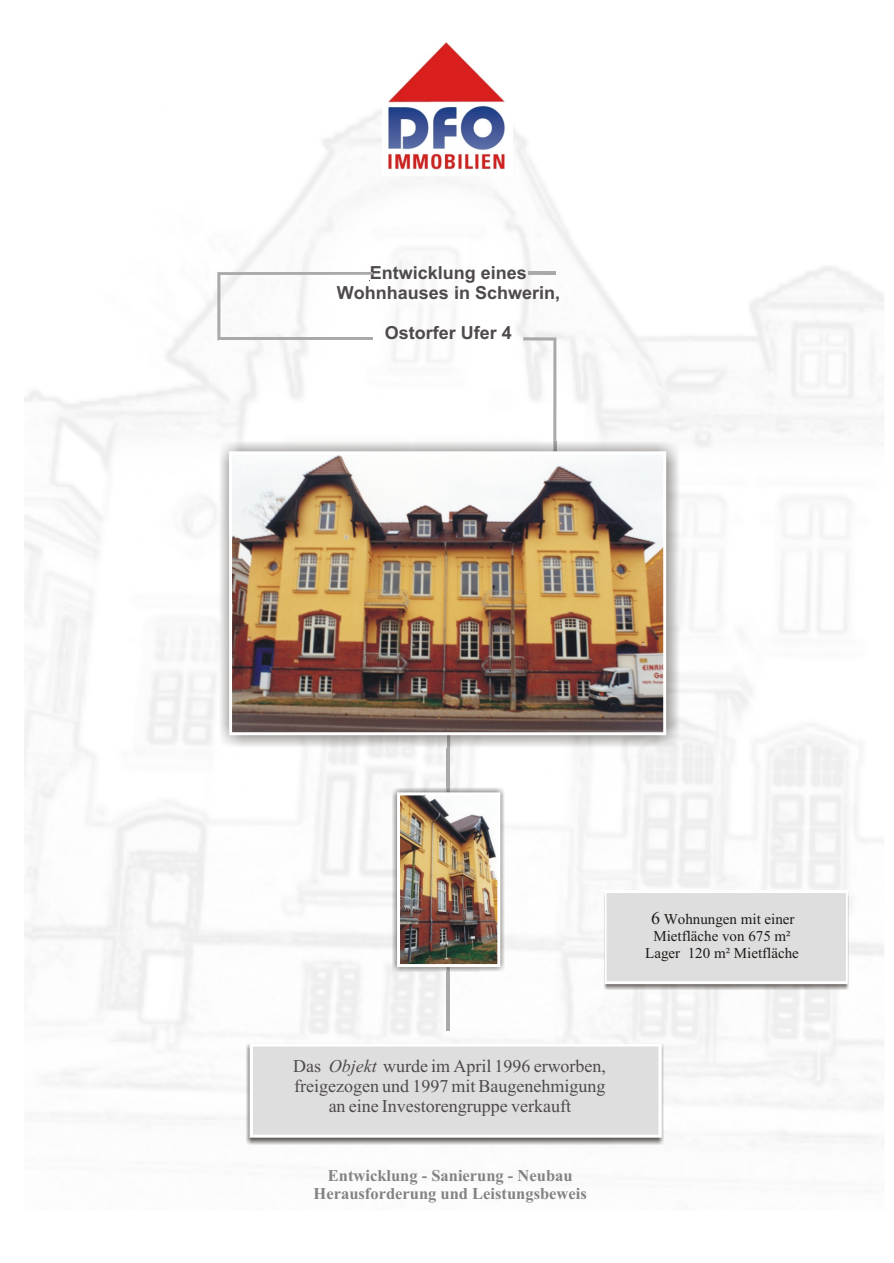
<style>
.page{position:relative;width:894px;height:1263px;background:#fff}
.page>*{position:absolute;margin:0;border:0;box-sizing:border-box;transform-origin:0 0}
.t1{font:18px/20px "Times New Roman";color:#4f4a4a;text-align:center}
.t2{font:700 18px/20.1px "Arial";color:#4f4a4a;text-align:center}
.t3{font:700 16.5px/18.3px "Times New Roman";color:#858282;text-align:center}
.t4{font:15px/17px "Times New Roman";color:#1f1a17;text-align:center}
.s1{font-style:italic}
.s2{font-size:18px}
</style>
<div class="page">
<hr style="left:447px;top:671px;width:3px;height:360px;background:#aba8a8">
<svg style="left:217px;top:272px;width:156px;height:68px"></svg>
<hr style="left:219px;top:337px;width:154px;height:3px;background:#aba8a8">
<svg style="left:523px;top:337px;width:33px;height:4px"></svg>
<hr style="left:553px;top:339px;width:3px;height:137px;background:#aba8a8">
<img style="left:247px;top:1044px;width:416px;height:100px">
<svg style="left:250px;top:1044px;width:412px;height:94px;background:#dfdfdf"></svg>
<img style="left:219px;top:441px;width:460px;height:307px">
<img style="left:229px;top:451px;width:437px;height:284px">
<img style="left:393px;top:788px;width:111px;height:183px">
<img style="left:397px;top:792px;width:103px;height:175px">
<hr style="left:529px;top:272px;width:27px;height:3px;background:#aba8a8">
<img style="left:605px;top:984px;width:243px;height:5px">
<div style="left:606px;top:893px;width:242px;height:91px;background:#dedede"></div>
<img style="left:385px;top:42px;width:121px;height:130px">
<p class="t2" style="left:337px;top:264px;width:225px">Entwicklung eines<br>Wohnhauses in Schwerin,</p>
<p class="t2" style="left:385px;top:324px;width:129px">Ostorfer Ufer 4</p>
<p class="t1" style="left:293px;top:1057px;width:314px">Das <span class="s1">Objekt</span> wurde im April 1996 erworben, freigezogen und 1997 mit Baugenehmigung an eine Investorengruppe verkauft</p>
<p class="t3" style="left:314px;top:1168px;width:275px">Entwicklung - Sanierung - Neubau<br>Herausforderung und Leistungsbeweis</p>
<p class="t4" style="left:645px;top:912px;width:155px"><span class="s2">6</span> Wohnungen mit einer<br>Mietfläche von 675 m²<br>Lager 120 m² Mietfläche</p>
</div>
